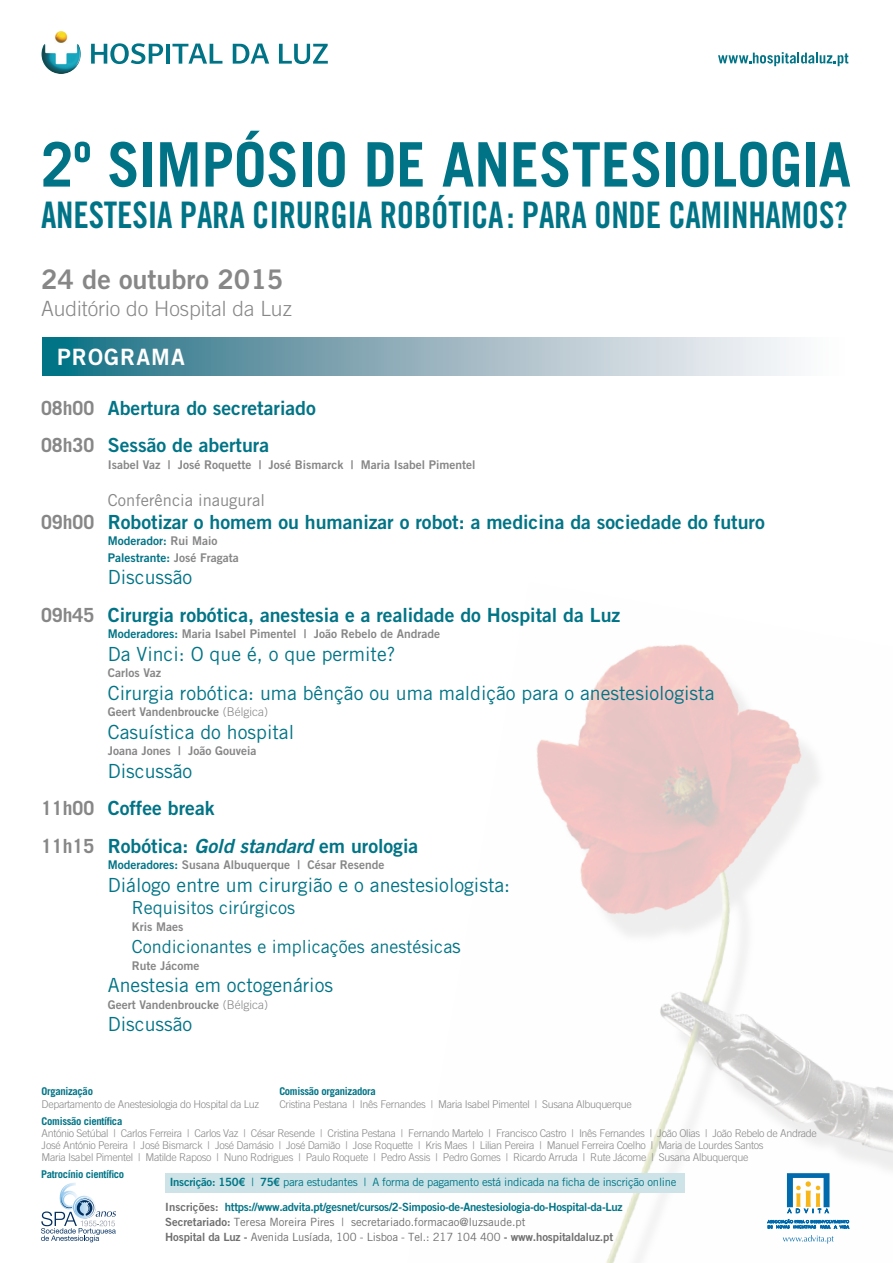
<style>
.page{position:relative;width:893px;height:1263px;background:#fff}
.page>*{position:absolute;margin:0;border:0;box-sizing:border-box;transform-origin:0 0}
.t1{font:700 61.5px "Trade Gothic LT Std";color:#007486;scale:.95 1}
.t2{font:36.6px "Trade Gothic LT Std Bd Cn 20";letter-spacing:-.005em;color:#007486;scale:.95 1}
.t3{font:27px "Trade Gothic LT Std Bd 2";color:#878787}
.t4{font:22.5px "Trade Gothic LT Std Bd 2";letter-spacing:.05em;color:#fff}
.t5{font:300 21px "Trade Gothic LT Std";color:#878787}
.t6{font:19.5px/37.5px "Trade Gothic LT Std Bd 2";color:#007486}
.t7{font:19.5px "Trade Gothic LT Std";color:#007486}
.t8{font:18px "Trade Gothic LT Std";color:#007486}
.t9{font:16.5px "Trade Gothic LT Std";color:#878787}
.t10{font:12px "Trade Gothic LT Std Bd 2";color:#878787}
.t11{font:12px/16.5px "Trade Gothic LT Std Bd 2";color:#007486}
.t12{font:11.4px/14.9px "Trade Gothic LT Std";color:#706f6f}
.t13{font:11.4px "Trade Gothic LT Std Bd 2";letter-spacing:-.025em;color:#007486}
.t14{font:11.4px "Trade Gothic LT Std";letter-spacing:-.025em;color:#007686}
.t15{font:300 10.65px/12px "Trade Gothic LT Std";letter-spacing:-.03em;color:#878787}
.t16{font:700 10.65px "Trade Gothic LT Std";letter-spacing:-.03em;color:#007486}
.s1{font-family:"Trade Gothic LT Std";font-weight:700;color:#878787}
.s2{color:#878787}
.s3{color:#007486}
.s4{font-family:"Trade Gothic LT Std";font-weight:300}
.s5{font-family:"Trade Gothic LT Std Bd 2 Obl"}
.s6{font-size:19.5px}
.s7{font-family:"Trade Gothic LT Std Bd 2"}
.s8{color:#706f6f}
</style>
<div class="page">
<img style="left:404px;top:644px;width:489px;height:619px">
<svg style="left:718px;top:52px;width:130px;height:14px"></svg>
<svg style="left:91px;top:43px;width:72px;height:21px"></svg>
<hr style="left:166px;top:44px;width:4px;height:20px;background:#007486">
<svg style="left:172px;top:44px;width:50px;height:20px"></svg>
<svg style="left:233px;top:44px;width:36px;height:20px"></svg>
<svg style="left:279px;top:44px;width:49px;height:20px"></svg>
<img style="left:41px;top:31px;width:40px;height:43px">
<svg style="left:43px;top:338px;width:749px;height:37px;background:#8eb1bd"></svg>
<div style="left:165px;top:1173px;width:519px;height:19px;background:#cde3e7"></div>
<svg style="left:783px;top:1235px;width:51px;height:8px"></svg>
<svg style="left:787px;top:1173px;width:42px;height:40px"></svg>
<svg style="left:767px;top:1219px;width:82px;height:10px"></svg>
<svg style="left:41px;top:1183px;width:75px;height:59px"></svg>
<h1 class="t1" style="left:41px;top:127px;width:854px">2º SIMPÓSIO DE ANESTESIOLOGIA</h1>
<h2 class="t2" style="left:41px;top:192px;width:851px">ANESTESIA PARA CIRURGIA ROBÓTICA: PARA ONDE CAMINHAMOS?</h2>
<h3 class="t3" style="left:41px;top:262px;width:244px">24 de outubro 2015</h3>
<h3 class="t5" style="left:41px;top:296px;width:252px">Auditório do Hospital da Luz</h3>
<h3 class="t4" style="left:57px;top:343px;width:129px">PROGRAMA</h3>
<h3 class="t6" style="left:41px;top:389px;width:276px"><span class="s1">08h00</span> Abertura do secretariado<br><span class="s1">08h30</span> Sessão de abertura</h3>
<p class="t10" style="left:108px;top:457px;width:369px">Isabel Vaz | José Roquette | José Bismarck | Maria Isabel Pimentel</p>
<h3 class="t9" style="left:108px;top:490px;width:159px">Conferência inaugural</h3>
<h3 class="t6" style="left:41px;top:503px;width:725px"><span class="s1">09h00</span> Robotizar o homem ou humanizar o robot: a medicina da sociedade do futuro</h3>
<p class="t11" style="left:108px;top:533px;width:132px">Moderador: <span class="s2">Rui Maio<br></span>Palestrante: <span class="s2">José Fragata</span></p>
<h3 class="t7" style="left:108px;top:566px;width:86px">Discussão</h3>
<h3 class="t6" style="left:41px;top:596px;width:581px"><span class="s1">09h45</span> Cirurgia robótica, anestesia e a realidade do Hospital da Luz</h3>
<p class="t10" style="left:108px;top:627px;width:334px"><span class="s3">Moderadores:</span> Maria Isabel Pimentel | João Rebelo de Andrade</p>
<h3 class="t7" style="left:108px;top:642px;width:289px">Da Vinci: O que é, o que permite?</h3>
<p class="t10" style="left:108px;top:666px;width:55px">Carlos Vaz</p>
<h3 class="t7" style="left:108px;top:681px;width:608px">Cirurgia robótica: uma bênção ou uma maldição para o anestesiologista</h3>
<p class="t10" style="left:108px;top:705px;width:162px">Geert Vandenbroucke <span class="s4">(Bélgica)</span></p>
<h3 class="t7" style="left:108px;top:720px;width:188px">Casuística do hospital</h3>
<p class="t10" style="left:108px;top:744px;width:150px">Joana Jones | João Gouveia</p>
<h3 class="t7" style="left:108px;top:759px;width:86px">Discussão</h3>
<h3 class="t6" style="left:41px;top:789px;width:379px"><span class="s1">11h00</span> Coffee break<br><span class="s1">11h15</span> Robótica: <span class="s5">Gold standard</span> em urologia</h3>
<p class="t10" style="left:108px;top:858px;width:278px"><span class="s3">Moderadores:</span> Susana Albuquerque | César Resende</p>
<h3 class="t7" style="left:108px;top:873px;width:404px">Diálogo entre um cirurgião e o anestesiologista:</h3>
<h3 class="t8" style="left:132px;top:897px;width:165px">Requisitos cirúrgicos</h3>
<p class="t10" style="left:132px;top:919px;width:53px">Kris Maes</p>
<h3 class="t8" style="left:132px;top:936px;width:331px">Condicionantes e implicações anestésica<span class="s6">s</span></h3>
<p class="t10" style="left:132px;top:958px;width:69px">Rute Jácome</p>
<h3 class="t7" style="left:108px;top:974px;width:227px">Anestesia em octogenários</h3>
<p class="t10" style="left:108px;top:997px;width:162px">Geert Vandenbroucke <span class="s4">(Bélgica)</span></p>
<h3 class="t7" style="left:108px;top:1013px;width:86px">Discussão</h3>
<p class="t16" style="left:42px;top:1085px;width:53px">Organização</p>
<p class="t15" style="left:42px;top:1097px;width:219px">Departamento de Anestesiologia do Hospital da Luz</p>
<p class="t16" style="left:279px;top:1085px;width:98px">Comissão organizadora</p>
<p class="t15" style="left:279px;top:1097px;width:354px">Cristina Pestana | Inês Fernandes | Maria Isabel Pimentel | Susana Albuquerque</p>
<p class="t16" style="left:42px;top:1114px;width:82px">Comissão científica</p>
<p class="t15" style="left:42px;top:1127px;width:777px">António Setúbal | Carlos Ferreira | Carlos Vaz | César Resende | Cristina Pestana | Fernando Martelo | Francisco Castro | Inês Fernandes | João Olias | João Rebelo de Andrade<br>José António Pereira | José Bismarck | José Damásio | José Damião | Jose Roquette | Kris Maes | Lilian Pereira | Manuel Ferreira Coelho | Maria de Lourdes Santos<br>Maria Isabel Pimentel | Matilde Raposo | Nuno Rodrigues | Paulo Roquete | Pedro Assis | Pedro Gomes | Ricardo Arruda | Rute Jácome | Susana Albuquerque</p>
<p class="t16" style="left:41px;top:1167px;width:84px">Patrocínio científico</p>
<p class="t14" style="left:170px;top:1175px;width:508px"><span class="s7">Inscrição: 150€</span> | <span class="s7">75€</span> para estudantes | A forma de pagamento está indicada na ficha de inscrição online</p>
<p class="t13" style="left:165px;top:1200px;width:459px"><span class="s8">Inscrições:</span> https://www.advita.pt/gesnet/cursos/2-Simposio-de-Anestesiologia-do-Hospital-da-Luz</p>
<p class="t12" style="left:165px;top:1214px;width:449px"><span class="s7">Secretariado:</span> Teresa Moreira Pires | secretariado.formacao@luzsaude.pt<br><span class="s7">Hospital da Luz -</span> Avenida Lusíada, 100 - Lisboa - Tel.: 217 104 400 <span class="s7">- www.hospitaldaluz.pt</span></p>
</div>
